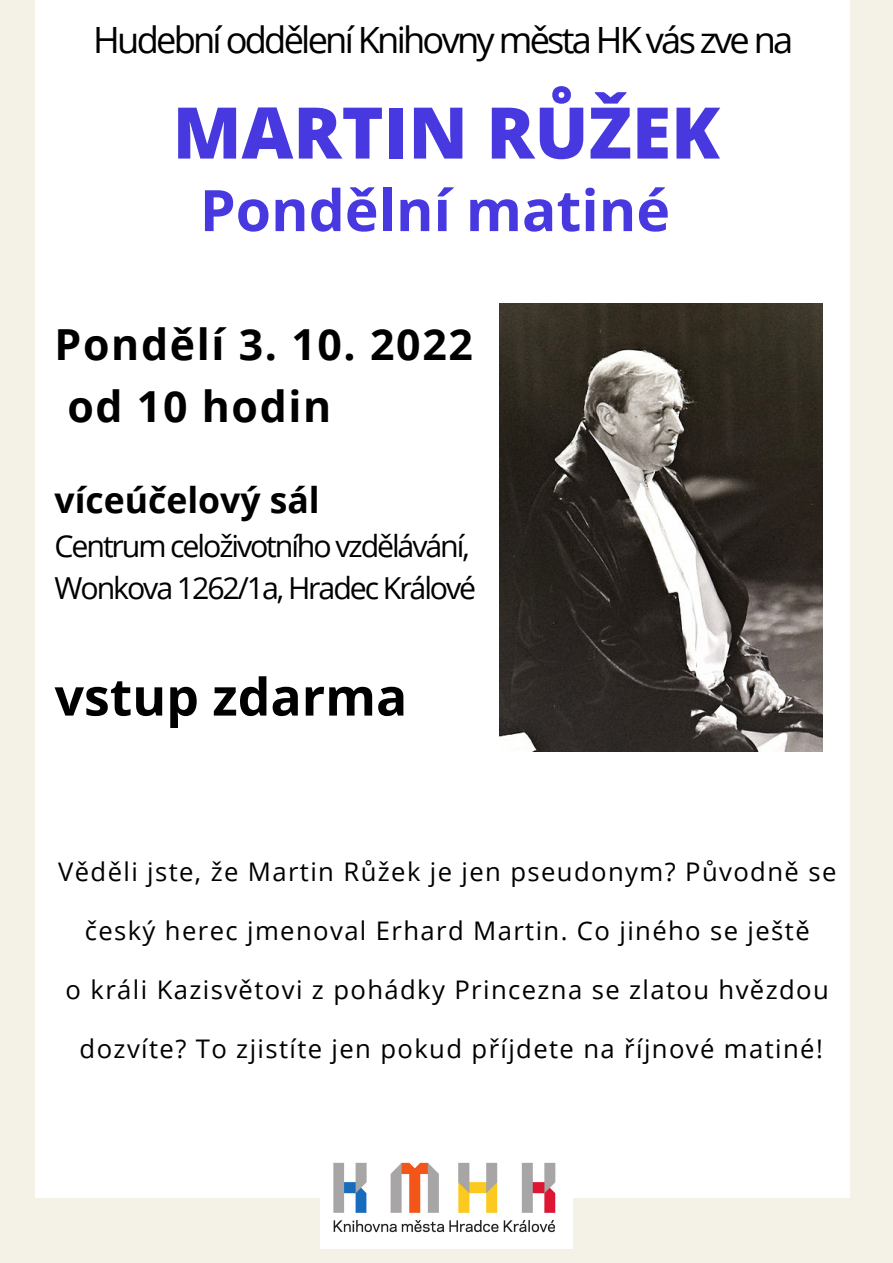
<style>
.page{position:relative;width:893px;height:1263px;background:#f4f1e6}
.page>*{position:absolute;margin:0;border:0;box-sizing:border-box;transform-origin:0 0}
.t1{font:800 71.32px "Open Sans";color:#4739df}
.t2{font:700 57.15px "Open Sans";color:#4739df}
.t3{font:700 51.75px "Open Sans";color:#000}
.t4{font:700 42.83px/61.3px "Open Sans";letter-spacing:.04em;color:#000}
.t5{font:36.22px "Open Sans";letter-spacing:-.075em;color:#000}
.t6{font:700 35.55px "Open Sans";color:#000}
.t7{font:30.3px/42.2px "Open Sans";letter-spacing:-.07em;color:#000}
.t8{font:25.65px "Open Sans";letter-spacing:.055em;color:#000}
</style>
<div class="page">
<div style="left:35px;top:0;width:815px;height:1197px;background:#fff"></div>
<img style="left:321px;top:1162px;width:252px;height:86px">
<img style="left:500px;top:303px;width:322px;height:448px">
<h3 class="t5" style="left:93px;top:14px;width:701px">Hudební oddělení Knihovny města HK vás zve na</h3>
<h1 class="t1" style="left:173px;top:82px;width:549px">MARTIN RŮŽEK</h1>
<h2 class="t2" style="left:200px;top:170px;width:472px">Pondělní matiné</h2>
<h3 class="t4" style="left:55px;top:313px;width:420px">Pondělí 3. 10. 2022 od 10 hodin</h3>
<h3 class="t6" style="left:55px;top:475px;width:266px">víceúčelový sál</h3>
<p class="t7" style="left:55px;top:524px;width:423px">Centrum celoživotního vzdělávání,<br>Wonkova 1262/1a, Hradec Králové</p>
<h3 class="t3" style="left:55px;top:660px;width:354px">vstup zdarma</h3>
<p class="t8" style="left:58px;top:853px;width:779px">Věděli jste, že Martin Růžek je jen pseudonym? Původně se</p>
<p class="t8" style="left:85px;top:912px;width:726px">český herec jmenoval Erhard Martin. Co jiného se ještě</p>
<p class="t8" style="left:66px;top:972px;width:764px">o králi Kazisvětovi z pohádky Princezna se zlatou hvězdou</p>
<p class="t8" style="left:80px;top:1031px;width:745px">dozvíte? To zjistíte jen pokud příjdete na říjnové matiné!</p>
</div>
